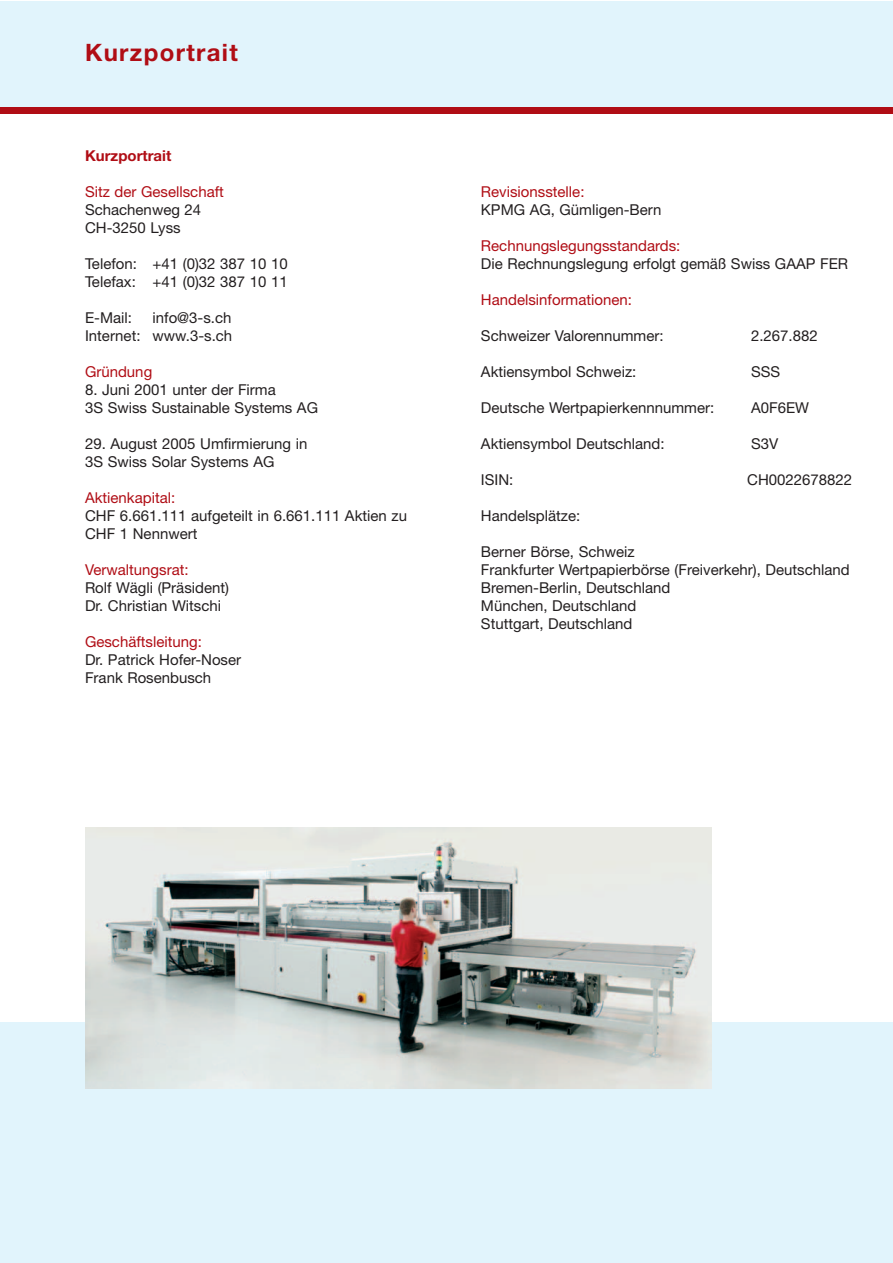
<style>
.page{position:relative;width:893px;height:1263px;background:#fff}
.page>*{position:absolute;margin:0;border:0;box-sizing:border-box;transform-origin:0 0}
.t1{font:700 24px "Helvetica Neue LT Std";letter-spacing:.055em;color:#b00d15}
.t2{font:15px/18px "Helvetica Neue LT Std";color:#231f20}
.t3{font:15px "Helvetica Neue LT Std";color:#b00d15}
.t4{font:700 15px "Helvetica Neue LT Std";color:#b00d15}
</style>
<div class="page">
<div style="left:0;top:1px;width:892px;height:107px;background:#e1f4fc"></div>
<div style="left:0;top:108px;width:892px;height:6px;background:#b00d15"></div>
<div style="left:0;top:1022px;width:892px;height:241px;background:#e1f4fc"></div>
<img style="left:85px;top:827px;width:626px;height:261px">
<h1 class="t1" style="left:85px;top:44px;width:154px">Kurzportrait</h1>
<p class="t4" style="left:85px;top:150px;width:88px">Kurzportrait</p>
<p class="t3" style="left:85px;top:186px;width:140px">Sitz der Gesellschaft</p>
<p class="t2" style="left:85px;top:202px;width:118px">Schachenweg 24<br>CH-3250 Lyss</p>
<p class="t2" style="left:85px;top:256px;width:204px">Telefon: +41 (0)32 387 10 10<br>Telefax: +41 (0)32 387 10 11</p>
<p class="t2" style="left:85px;top:310px;width:48px">E-Mail:</p>
<p class="t2" style="left:85px;top:310px;width:149px;text-align:right">info@3-s.ch<br>Internet: www.3-s.ch</p>
<p class="t3" style="left:85px;top:366px;width:69px">Gründung</p>
<p class="t2" style="left:85px;top:382px;width:235px">8. Juni 2001 unter der Firma<br>3S Swiss Sustainable Systems AG</p>
<p class="t2" style="left:85px;top:436px;width:224px">29. August 2005 Umfirmierung in<br>3S Swiss Solar Systems AG</p>
<p class="t3" style="left:85px;top:492px;width:92px">Aktienkapital:</p>
<p class="t2" style="left:85px;top:508px;width:323px">CHF 6.661.111 aufgeteilt in 6.661.111 Aktien zu<br>CHF 1 Nennwert</p>
<p class="t3" style="left:85px;top:564px;width:105px">Verwaltungsrat:</p>
<p class="t2" style="left:85px;top:580px;width:146px">Rolf Wägli (Präsident)<br>Dr. Christian Witschi</p>
<p class="t3" style="left:85px;top:636px;width:118px">Geschäftsleitung:</p>
<p class="t2" style="left:85px;top:652px;width:158px">Dr. Patrick Hofer-Noser<br>Frank Rosenbusch</p>
<p class="t3" style="left:481px;top:186px;width:105px">Revisionsstelle:</p>
<p class="t2" style="left:481px;top:202px;width:182px">KPMG AG, Gümligen-Bern</p>
<p class="t3" style="left:481px;top:240px;width:201px">Rechnungslegungsstandards:</p>
<p class="t2" style="left:481px;top:256px;width:369px">Die Rechnungslegung erfolgt gemäß Swiss GAAP FER</p>
<p class="t3" style="left:481px;top:294px;width:153px">Handelsinformationen:</p>
<p class="t2" style="left:481px;top:328px;width:184px">Schweizer Valorennummer:</p>
<p class="t2" style="left:751px;top:328px;width:68px">2.267.882</p>
<p class="t2" style="left:481px;top:364px;width:157px">Aktiensymbol Schweiz:</p>
<p class="t2" style="left:751px;top:364px;width:31px">SSS</p>
<p class="t2" style="left:481px;top:400px;width:235px">Deutsche Wertpapierkennnummer:</p>
<p class="t2" style="left:751px;top:400px;width:60px">A0F6EW</p>
<p class="t2" style="left:481px;top:436px;width:185px">Aktiensymbol Deutschland:</p>
<p class="t2" style="left:751px;top:436px;width:29px">S3V</p>
<p class="t2" style="left:481px;top:472px;width:34px">ISIN:</p>
<p class="t2" style="left:747px;top:472px;width:107px">CH0022678822</p>
<p class="t2" style="left:481px;top:508px;width:101px">Handelsplätze:</p>
<p class="t2" style="left:481px;top:544px;width:370px">Berner Börse, Schweiz<br>Frankfurter Wertpapierbörse (Freiverkehr), Deutschland<br>Bremen-Berlin, Deutschland<br>München, Deutschland<br>Stuttgart, Deutschland</p>
</div>
